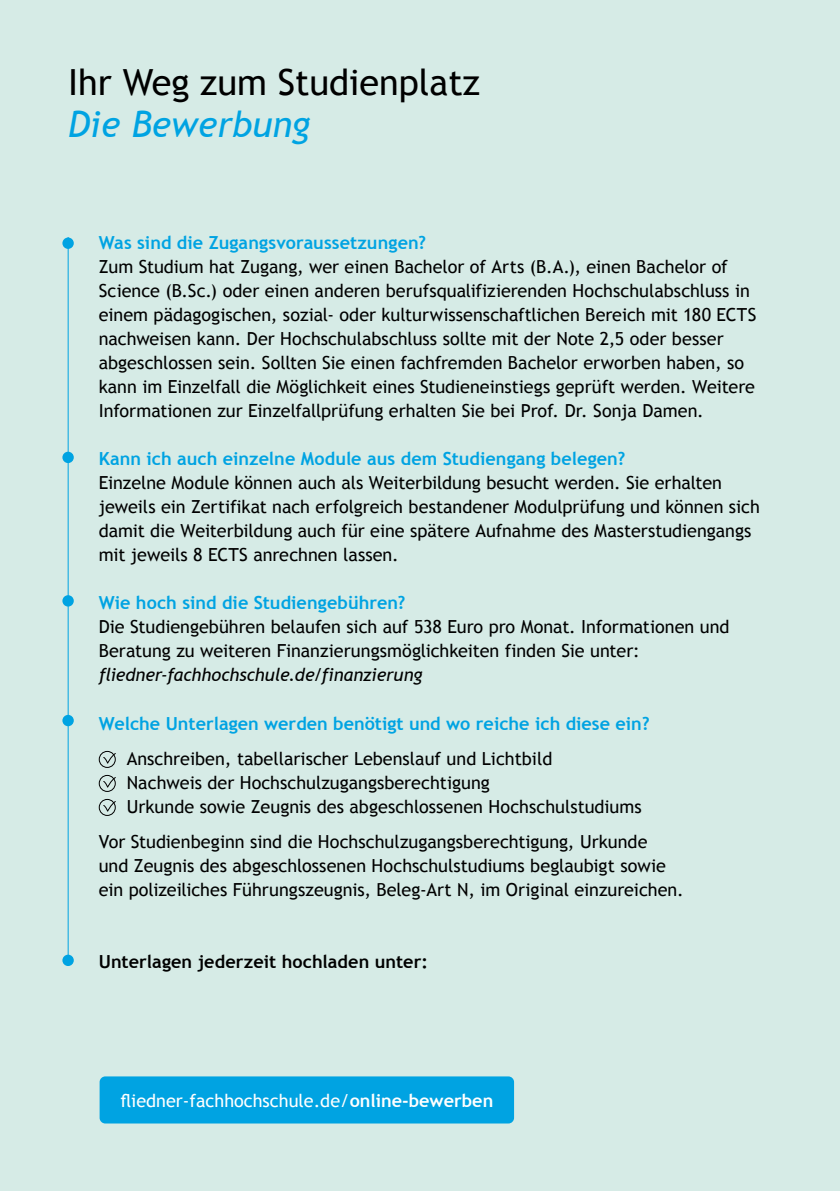
<style>
.page{position:relative;width:840px;height:1191px;background:#fff}
.page>*{position:absolute;margin:0;border:0;box-sizing:border-box;transform-origin:0 0}
.t1{font:36px "Trebuchet MS";color:#000}
.t2{font:italic 36px "Trebuchet MS";color:#00a3e2}
.t3{font:18px/24px "Trebuchet MS";color:#000}
.t4{font:700 18px "Trebuchet MS";color:#00a3e2}
.t5{font:18px "Trebuchet MS";color:#fff}
.t6{font:italic 18px "Trebuchet MS";letter-spacing:-.005em;color:#000}
.t7{font:700 18px "Trebuchet MS";letter-spacing:.005em;color:#000}
.s1{font-weight:700}
</style>
<div class="page">
<div style="left:0;top:0;width:839px;height:1191px;background:#d6ebe6"></div>
<div style="left:99px;top:1076px;width:414px;height:47px;background:#00a3e2;border-radius:6px"></div>
<div style="left:99px;top:751px;width:17px;height:17px;border:1px solid #000;border-radius:50%"></div>
<svg style="left:102px;top:752px;width:14px;height:12px"></svg>
<div style="left:99px;top:775px;width:17px;height:17px;border:1px solid #000;border-radius:50%"></div>
<svg style="left:102px;top:776px;width:14px;height:12px"></svg>
<div style="left:99px;top:799px;width:17px;height:17px;border:1px solid #000;border-radius:50%"></div>
<svg style="left:102px;top:800px;width:14px;height:12px"></svg>
<hr style="left:68px;top:237px;width:1px;height:726px;background:#00a3e2">
<div style="left:63px;top:238px;width:10px;height:10px;background:#00a3e2;border-radius:50%"></div>
<div style="left:62px;top:237px;width:12px;height:12px;border:2px solid #00a3e2;border-radius:50%"></div>
<div style="left:63px;top:453px;width:10px;height:9px;background:#00a3e2;border-radius:50%"></div>
<div style="left:62px;top:452px;width:12px;height:11px;border:2px solid #00a3e2;border-radius:50%"></div>
<div style="left:63px;top:596px;width:10px;height:9px;background:#00a3e2;border-radius:50%"></div>
<div style="left:62px;top:595px;width:12px;height:11px;border:2px solid #00a3e2;border-radius:50%"></div>
<div style="left:63px;top:716px;width:10px;height:9px;background:#00a3e2;border-radius:50%"></div>
<div style="left:62px;top:715px;width:12px;height:11px;border:2px solid #00a3e2;border-radius:50%"></div>
<div style="left:63px;top:955px;width:10px;height:10px;background:#00a3e2;border-radius:50%"></div>
<div style="left:62px;top:954px;width:12px;height:12px;border:2px solid #00a3e2;border-radius:50%"></div>
<h1 class="t1" style="left:68px;top:68px;width:413px">Ihr Weg zum Studienplatz</h1>
<h1 class="t2" style="left:68px;top:110px;width:243px">Die Bewerbung</h1>
<p class="t4" style="left:99px;top:236px;width:328px">Was sind die Zugangsvoraussetzungen?</p>
<p class="t3" style="left:99px;top:257px;width:658px">Zum Studium hat Zugang, wer einen Bachelor of Arts (B.A.), einen Bachelor of Science (B.Sc.) oder einen anderen berufsqualifizierenden Hochschulabschluss in einem pädagogischen, sozial- oder kulturwissenschaftlichen Bereich mit 180 ECTS nachweisen kann. Der Hochschulabschluss sollte mit der Note 2,5 oder besser abgeschlossen sein. Sollten Sie einen fachfremden Bachelor erworben haben, so kann im Einzelfall die Möglichkeit eines Studieneinstiegs geprüft werden. Weitere Informationen zur Einzelfallprüfung erhalten Sie bei Prof. Dr. Sonja Damen.</p>
<p class="t4" style="left:99px;top:452px;width:527px">Kann ich auch einzelne Module aus dem Studiengang belegen?</p>
<p class="t3" style="left:99px;top:472px;width:662px">Einzelne Module können auch als Weiterbildung besucht werden. Sie erhalten jeweils ein Zertifikat nach erfolgreich bestandener Modulprüfung und können sich damit die Weiterbildung auch für eine spätere Aufnahme des Masterstudiengangs mit jeweils 8 ECTS anrechnen lassen.</p>
<p class="t4" style="left:99px;top:596px;width:308px">Wie hoch sind die Studiengebühren?</p>
<p class="t3" style="left:99px;top:616px;width:632px">Die Studiengebühren belaufen sich auf 538 Euro pro Monat. Informationen und<br>Beratung zu weiteren Finanzierungsmöglichkeiten finden Sie unter:</p>
<p class="t6" style="left:99px;top:668px;width:325px">fliedner-fachhochschule.de/finanzierung</p>
<p class="t4" style="left:99px;top:716px;width:552px">Welche Unterlagen werden benötigt und wo reiche ich diese ein?</p>
<p class="t3" style="left:127px;top:748px;width:516px">Anschreiben, tabellarischer Lebenslauf und Lichtbild<br>Nachweis der Hochschulzugangsberechtigung<br>Urkunde sowie Zeugnis des abgeschlossenen Hochschulstudiums</p>
<p class="t3" style="left:99px;top:831px;width:586px">Vor Studienbeginn sind die Hochschulzugangsberechtigung, Urkunde<br>und Zeugnis des abgeschlossenen Hochschulstudiums beglaubigt sowie ein polizeiliches Führungszeugnis, Beleg-Art N, im Original einzureichen.</p>
<p class="t7" style="left:99px;top:955px;width:330px">Unterlagen jederzeit hochladen unter:</p>
<p class="t5" style="left:120px;top:1089px;width:374px">fliedner-fachhochschule.de/<span class="s1">online-bewerben</span></p>
</div>
